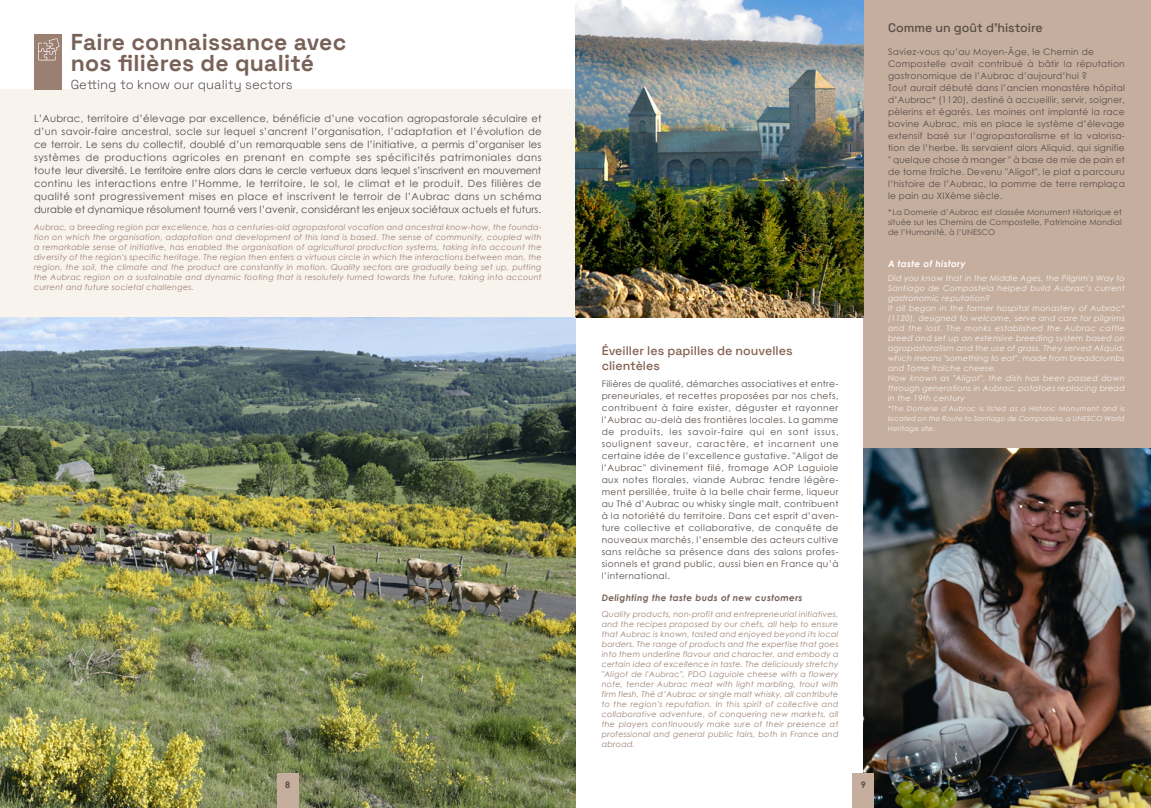
<style>
.page{position:relative;width:1151px;height:808px;background:#fff}
.page>*{position:absolute;margin:0;border:0;box-sizing:border-box;transform-origin:0 0}
.t1{font:300 23px/21px "Space Grotesk";letter-spacing:.01em;color:#786258}
.t2{font:300 13px "Space Grotesk";color:#564c47}
.t3{font:300 12.4px/14.9px "Space Grotesk";color:#83604f}
.t4{font:300 12.4px "Space Grotesk";color:#564c47}
.t5{font:10px/13px "Century Gothic";letter-spacing:.01em;color:#564c47;text-align:justify}
.t6{font:9px/12px "Century Gothic";letter-spacing:.025em;color:#564c47;text-align:justify}
.t7{font:italic 700 9px "Century Gothic";letter-spacing:.04em;color:#786258}
.t8{font:italic 700 9px "Century Gothic";letter-spacing:.04em;color:#fff}
.t9{font:700 9px "Century Gothic";color:#564c47}
.t10{font:italic 8px/10px "Century Gothic";letter-spacing:.035em;color:#9b8072;text-align:justify}
.t11{font:italic 8px/10px "Century Gothic";letter-spacing:.035em;color:#f9f3ee}
.t12{font:8px/10px "Century Gothic";letter-spacing:.015em;color:#564c47;text-align:justify}
.t13{font:italic 7px/10px "Century Gothic";letter-spacing:.025em;color:#f9f3ee;text-align:justify}
</style>
<div class="page">
<div style="left:863px;top:0;width:288px;height:449px;background:#c6ae9f"></div>
<div style="left:0;top:89px;width:575px;height:228px;background:#f9f3ee"></div>
<div style="left:34px;top:34px;width:27px;height:55px;background:#9b8072"></div>
<img style="left:0;top:317px;width:575px;height:491px">
<img style="left:575px;top:0;width:288px;height:317px">
<img style="left:863px;top:449px;width:288px;height:359px">
<svg style="left:38px;top:38px;width:22px;height:22px"></svg>
<div style="left:277px;top:774px;width:21px;height:34px;background:#c6ae9f"></div>
<div style="left:853px;top:774px;width:21px;height:34px;background:#c6ae9f"></div>
<h1 class="t1" style="left:71px;top:30px;width:277px">Faire connaissance avec nos filières de qualité</h1>
<p class="t5" style="left:34px;top:111px;width:509px">L’Aubrac, territoire d’élevage par excellence, bénéficie d’une vocation agropastorale séculaire et d’un savoir-faire ancestral, socle sur lequel s’ancrent l’organisation, l’adaptation et l’évolution de ce terroir. Le sens du collectif, doublé d’un remarquable sens de l’initiative, a permis d’organiser les systèmes de productions agricoles en prenant en compte ses spécificités patrimoniales dans toute leur diversité. Le territoire entre alors dans le cercle vertueux dans lequel s’inscrivent en mouvement continu les interactions entre l’Homme, le territoire, le sol, le climat et le produit. Des filières de qualité sont progressivement mises en place et inscrivent le terroir de l’Aubrac dans un schéma durable et dynamique résolument tourné vers l’avenir, considérant les enjeux sociétaux actuels et futurs.</p>
<p class="t10" style="left:34px;top:222px;width:509px">Aubrac, a breeding region par excellence, has a centuries-old agropastoral vocation and ancestral know-how, the founda&shy;tion on which the organisation, adaptation and development of this land is based. The sense of community, coupled with a remarkable sense of initiative, has enabled the organisation of agricultural production systems, taking into account the diversity of the region's specific heritage. The region then enters a virtuous circle in which the interactions between man, the region, the soil, the climate and the product are constantly in motion. Quality sectors are gradually being set up, putting the Aubrac region on a sustainable and dynamic footing that is resolutely turned towards the future, taking into account current and future societal challenges.</p>
<h2 class="t2" style="left:71px;top:75px;width:223px">Getting to know our quality sectors</h2>
<h3 class="t3" style="left:602px;top:343px;width:192px">Éveiller les papilles de nouvelles clientèles</h3>
<p class="t6" style="left:602px;top:378px;width:238px">Filières de qualité, démarches associatives et entre&shy;preneuriales, et recettes proposées par nos chefs, contribuent à faire exister, déguster et rayonner l’Aubrac au-delà des frontières locales. La gamme de produits, les savoir-faire qui en sont issus, soulignent saveur, caractère, et incarnent une certaine idée de l’excellence gustative. "Aligot de l’Aubrac" divinement filé, fromage AOP Laguiole aux notes florales, viande Aubrac tendre légère&shy;ment persillée, truite à la belle chair ferme, liqueur au Thé d’Aubrac ou whisky single malt, contribuent à la notoriété du territoire. Dans cet esprit d’aven&shy;ture collective et collaborative, de conquête de nouveaux marchés, l’ensemble des acteurs cultive sans relâche sa présence dans des salons profes&shy;sionnels et grand public, aussi bien en France qu’à l’international.</p>
<p class="t7" style="left:602px;top:591px;width:202px">Delighting the taste buds of new customers</p>
<p class="t10" style="left:602px;top:609px;width:238px">Quality products, non-profit and entrepreneurial initiatives, and the recipes proposed by our chefs, all help to ensure that Aubrac is known, tasted and enjoyed beyond its local borders. The range of products and the expertise that goes into them underline flavour and character, and embody a certain idea of excellence in taste. The deliciously stretchy "Aligot de l'Aubrac", PDO Laguiole cheese with a flowery note, tender Aubrac meat with light marbling, trout with firm flesh, Thé d’Aubrac or single malt whisky, all contribute to the region's reputation. In this spirit of collective and collaborative adventure, of conquering new markets, all the players continuously make sure of their presence at professional and general public fairs, both in France and abroad.</p>
<p class="t9" style="left:285px;top:778px;width:7px">8</p>
<p class="t9" style="left:861px;top:778px;width:7px">9</p>
<h3 class="t4" style="left:888px;top:19px;width:156px">Comme un goût d’histoire</h3>
<p class="t6" style="left:888px;top:45px;width:238px;text-align:left">Saviez-vous qu’au Moyen-Âge, le Chemin de Compostelle avait contribué à bâtir la réputation gastronomique de l’Aubrac d’aujourd’hui ?<br>Tout aurait débuté dans l’ancien monastère hôpital d’Aubrac* (1120), destiné à accueillir, servir, soigner, pèlerins et égarés. Les moines ont implanté la race bovine Aubrac, mis en place le système d’élevage extensif basé sur l’agropastoralisme et la valorisa&shy;tion de l’herbe. Ils servaient alors Aliquid, qui signifie " quelque chose à manger " à base de mie de pain et de tome fraîche. Devenu "Aligot", le plat a parcouru l’histoire de l’Aubrac, la pomme de terre remplaça le pain au XIXème siècle.</p>
<p class="t12" style="left:888px;top:207px;width:235px">* La Domerie d’Aubrac est classée Monument Historique et située sur les Chemins de Compostelle, Patrimoine Mondial de l’Humanité, à l’UNESCO</p>
<p class="t8" style="left:888px;top:256px;width:79px">A taste of history</p>
<p class="t11" style="left:888px;top:272px;width:238px">Did you know that in the Middle Ages, the Pilgrim's Way to Santiago de Compostela helped build Aubrac’s current gastronomic reputation?<br>It all began in the former hospital monastery of Aubrac* (1120), designed to welcome, serve and care for pilgrims and the lost. The monks established the Aubrac cattle breed and set up an extensive breeding system based on agropastoralism and the use of grass. They served Aliquid, which means "something to eat", made from breadcrumbs and Tome fraîche cheese.<br>Now known as "Aligot", the dish has been passed down through generations in Aubrac, potatoes replacing bread in the 19th century</p>
<p class="t13" style="left:888px;top:403px;width:238px">*The Domerie d'Aubrac is listed as a Historic Monument and is located on the Route to Santiago de Compostela, a UNESCO World Heritage site.</p>
</div>
